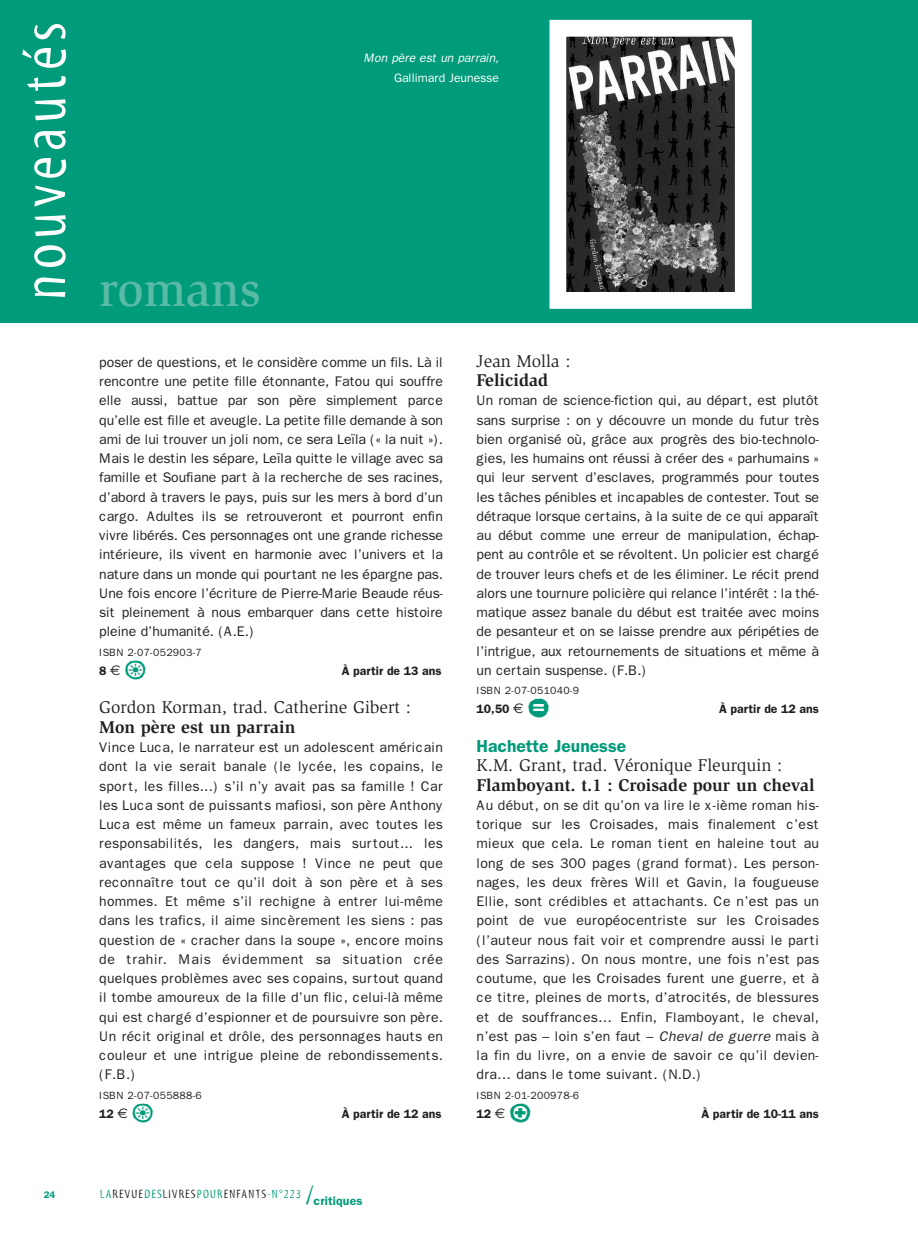
<style>
.page{position:relative;width:918px;height:1241px;background:#fff}
.page>*{position:absolute;margin:0;border:0;box-sizing:border-box;transform-origin:0 0}
.t1{font:63px "Myriad Tilt";letter-spacing:.08em;color:#fff}
.t2{font:500 49px "Slimbach";color:#59baa6}
.t3{font:35px "Ale Signs White LL";color:#009b7a}
.t4{font:35px "Ale Signs Black LL";color:#009b7a}
.t5{font:17.5px "Slimbach";color:#231f20}
.t6{font:700 17.5px "Slimbach";color:#231f20}
.t7{font:600 17.5px "Franklin Gothic";color:#009b7a}
.t8{font:14px/19.2px "Franklin Gothic";letter-spacing:.02em;color:#231f20;text-align:justify}
.t9{font:600 12.25px "Franklin Gothic";color:#231f20}
.t10{font:12.25px "Myriad Tilt";letter-spacing:.1em;color:#231f20}
.t11{font:italic 12.25px "Franklin Gothic";letter-spacing:-.005em;color:#fff}
.t12{font:12.25px "Franklin Gothic";letter-spacing:-.005em;color:#fff}
.t13{font:10.5px "Franklin Gothic";letter-spacing:.03em;color:#231f20}
.t14{font:600 9.62px "Franklin Gothic";color:#009b7a}
.s1{font-family:"Euro Sans";font-weight:400;font-size:14px}
.s2{color:#009b7a}
.s3{font-size:26.25px;color:#009b7a}
.s4{font-family:"Franklin Gothic";font-weight:600;color:#009b7a}
.s5{font-style:italic}
</style>
<div class="page">
<div style="left:0;top:0;width:918px;height:322px;background:#009b7a"></div>
<img style="left:567px;top:38px;width:166px;height:253px">
<div style="left:549px;top:20px;width:202px;height:289px;border:17px solid #fff"></div>
<h1 class="t1" style="left:21px;top:300px;width:280px;rotate:-90deg">nouveautés</h1>
<p class="t14" style="left:44px;top:1188px;width:13px">24</p>
<h2 class="t2" style="left:99px;top:270px;width:163px">romans</h2>
<p class="t11" style="left:363px;top:51px;width:137px">Mon père est un parrain,</p>
<p class="t12" style="left:394px;top:70px;width:106px">Gallimard Jeunesse</p>
<p class="t8" style="left:99px;top:352px;width:345px">poser de questions, et le considère comme un fils. Là il rencontre une petite fille étonnante, Fatou qui souffre elle aussi, battue par son père simplement parce qu’elle est fille et aveugle. La petite fille demande à son ami de lui trouver un joli nom, ce sera Leïla (« la nuit »).<br>Mais le destin les sépare, Leïla quitte le village avec sa famille et Soufiane part à la recherche de ses racines, d’abord à travers le pays, puis sur les mers à bord d’un cargo. Adultes ils se retrouveront et pourront enfin vivre libérés. Ces personnages ont une grande richesse intérieure, ils vivent en harmonie avec l’univers et la nature dans un monde qui pourtant ne les épargne pas.<br>Une fois encore l’écriture de Pierre-Marie Beaude réus&shy;sit pleinement à nous embarquer dans cette histoire pleine d’humanité. (A.E.)</p>
<p class="t13" style="left:99px;top:645px;width:104px">ISBN 2-07-052903-7</p>
<p class="t9" style="left:99px;top:663px;width:23px">8 <span class="s1">€</span></p>
<h3 class="t3" style="left:124px;top:647px;width:24px">o</h3>
<p class="t9" style="left:342px;top:663px;width:101px">À partir de 13 ans</p>
<p class="t5" style="left:99px;top:700px;width:313px">Gordon Korman, trad. Catherine Gibert :</p>
<p class="t6" style="left:99px;top:720px;width:198px">Mon père est un parrain</p>
<p class="t8" style="left:99px;top:737px;width:345px">Vince Luca, le narrateur est un adolescent américain dont la vie serait banale (le lycée, les copains, le sport, les filles...) s’il n’y avait pas sa famille ! Car les Luca sont de puissants mafiosi, son père Anthony Luca est même un fameux parrain, avec toutes les responsabilités, les dangers, mais surtout... les avantages que cela suppose ! Vince ne peut que reconnaître tout ce qu’il doit à son père et à ses hommes. Et même s’il rechigne à entrer lui-même dans les trafics, il aime sincèrement les siens : pas question de « cracher dans la soupe », encore moins de trahir. Mais évidemment sa situation crée quelques problèmes avec ses copains, surtout quand il tombe amoureux de la fille d’un flic, celui-là même qui est chargé d’espionner et de poursuivre son père.<br>Un récit original et drôle, des personnages hauts en couleur et une intrigue pleine de rebondissements. (F.B.)</p>
<p class="t13" style="left:99px;top:1088px;width:104px">ISBN 2-07-055888-6</p>
<p class="t9" style="left:99px;top:1106px;width:30px">12 <span class="s1">€</span></p>
<h3 class="t3" style="left:132px;top:1089px;width:24px">o</h3>
<p class="t9" style="left:342px;top:1106px;width:101px">À partir de 12 ans</p>
<p class="t10" style="left:100px;top:1188px;width:264px"><span class="s2">LA</span>REVUE<span class="s2">DES</span>LIVRES<span class="s2">POUR</span>ENFANTS<span class="s2">-N°223</span> <span class="s3">/</span><span class="s4">critiques</span></p>
<p class="t5" style="left:476px;top:354px;width:95px">Jean Molla :</p>
<p class="t6" style="left:476px;top:373px;width:73px">Felicidad</p>
<p class="t8" style="left:476px;top:391px;width:344px">Un roman de science-fiction qui, au départ, est plutôt sans surprise : on y découvre un monde du futur très bien organisé où, grâce aux progrès des bio-technolo&shy;gies, les humains ont réussi à créer des « parhumains » qui leur servent d’esclaves, programmés pour toutes les tâches pénibles et incapables de contester. Tout se détraque lorsque certains, à la suite de ce qui apparaît au début comme une erreur de manipulation, échap&shy;pent au contrôle et se révoltent. Un policier est chargé de trouver leurs chefs et de les éliminer. Le récit prend alors une tournure policière qui relance l’intérêt : la thé&shy;matique assez banale du début est traitée avec moins de pesanteur et on se laisse prendre aux péripéties de l’intrigue, aux retournements de situations et même à un certain suspense. (F.B.)</p>
<p class="t13" style="left:476px;top:684px;width:104px">ISBN 2-07-051040-9</p>
<p class="t9" style="left:476px;top:702px;width:49px">10,50 <span class="s1">€</span></p>
<h3 class="t4" style="left:527px;top:685px;width:24px">a</h3>
<p class="t9" style="left:719px;top:702px;width:101px">À partir de 12 ans</p>
<p class="t7" style="left:476px;top:735px;width:151px">Hachette Jeunesse</p>
<p class="t5" style="left:476px;top:758px;width:307px">K.M. Grant, trad. Véronique Fleurquin :</p>
<p class="t6" style="left:476px;top:777px;width:340px">Flamboyant. t.1 : Croisade pour un cheval</p>
<p class="t8" style="left:476px;top:795px;width:344px">Au début, on se dit qu’on va lire le x-ième roman his&shy;torique sur les Croisades, mais finalement c’est mieux que cela. Le roman tient en haleine tout au long de ses 300 pages (grand format). Les person&shy;nages, les deux frères Will et Gavin, la fougueuse Ellie, sont crédibles et attachants. Ce n’est pas un point de vue européocentriste sur les Croisades (l’auteur nous fait voir et comprendre aussi le parti des Sarrazins). On nous montre, une fois n’est pas coutume, que les Croisades furent une guerre, et à ce titre, pleines de morts, d’atrocités, de blessures et de souffrances… Enfin, Flamboyant, le cheval, n’est pas – loin s’en faut – <span class="s5">Cheval de guerre</span> mais à la fin du livre, on a envie de savoir ce qu’il devien&shy;dra… dans le tome suivant. (N.D.)</p>
<p class="t13" style="left:476px;top:1088px;width:104px">ISBN 2-01-200978-6</p>
<p class="t9" style="left:476px;top:1106px;width:30px">12 <span class="s1">€</span></p>
<h3 class="t3" style="left:509px;top:1089px;width:24px">U</h3>
<p class="t9" style="left:701px;top:1106px;width:119px">À partir de 10-11 ans</p>
</div>
